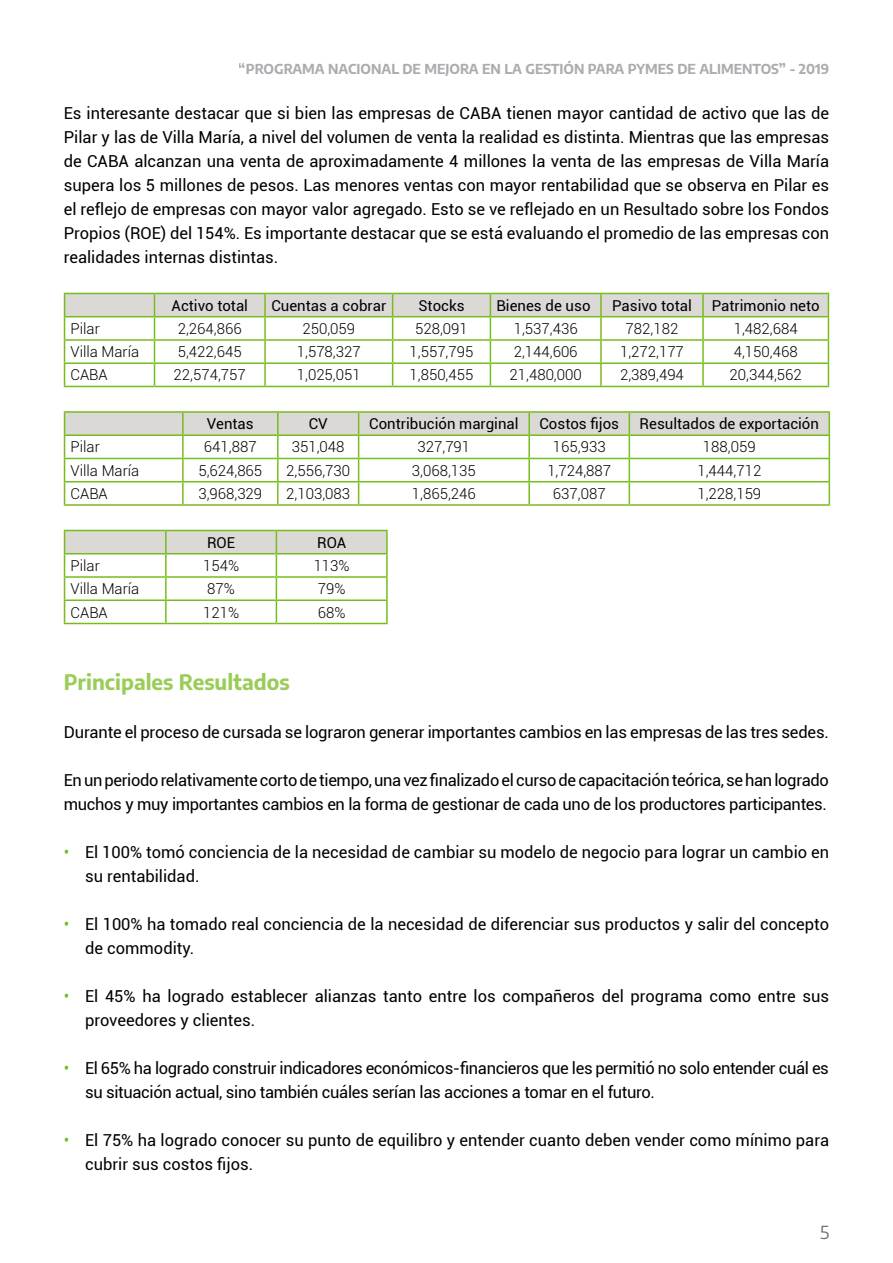
<style>
.page{position:relative;width:893px;height:1263px;background:#fff}
.page>*{position:absolute;margin:0;border:0;box-sizing:border-box;transform-origin:0 0}
.t1{font:700 21px "Encode Sans";color:#99cd57}
.t2{font:18px "Encode Sans";color:#706f6f}
.t3{font:16.5px/24px "Roboto";letter-spacing:-.01em;color:#000}
.t4{font:300 15px "Roboto";color:#000}
.t5{font:15px "Roboto";color:#000}
.t6{font:700 13.5px "Encode Sans";color:#585961}
.s1{color:#77bc1f}
</style>
<div class="page">
<svg style="left:64px;top:293px;width:765px;height:93px"></svg>
<hr style="left:64px;top:386px;width:90px;height:1px;background:#77bc1f">
<hr style="left:154px;top:386px;width:111px;height:1px;background:#77bc1f">
<hr style="left:265px;top:386px;width:128px;height:1px;background:#77bc1f">
<hr style="left:393px;top:386px;width:97px;height:1px;background:#77bc1f">
<hr style="left:490px;top:386px;width:111px;height:1px;background:#77bc1f">
<hr style="left:601px;top:386px;width:102px;height:1px;background:#77bc1f">
<hr style="left:703px;top:386px;width:126px;height:1px;background:#77bc1f">
<hr style="left:64px;top:411px;width:119px;height:2px;background:#77bc1f">
<hr style="left:183px;top:411px;width:95px;height:2px;background:#77bc1f">
<hr style="left:278px;top:411px;width:81px;height:2px;background:#77bc1f">
<hr style="left:359px;top:411px;width:170px;height:2px;background:#77bc1f">
<hr style="left:529px;top:411px;width:100px;height:2px;background:#77bc1f">
<hr style="left:629px;top:411px;width:201px;height:2px;background:#77bc1f">
<svg style="left:64px;top:412px;width:766px;height:92px"></svg>
<hr style="left:64px;top:504px;width:119px;height:2px;background:#77bc1f">
<hr style="left:183px;top:504px;width:95px;height:2px;background:#77bc1f">
<hr style="left:278px;top:504px;width:81px;height:2px;background:#77bc1f">
<hr style="left:359px;top:504px;width:170px;height:2px;background:#77bc1f">
<hr style="left:529px;top:504px;width:100px;height:2px;background:#77bc1f">
<hr style="left:629px;top:504px;width:201px;height:2px;background:#77bc1f">
<hr style="left:276px;top:530px;width:112px;height:1px;background:#77bc1f">
<hr style="left:386px;top:531px;width:2px;height:22px;background:#77bc1f">
<hr style="left:276px;top:553px;width:112px;height:1px;background:#77bc1f">
<hr style="left:386px;top:554px;width:2px;height:22px;background:#77bc1f">
<hr style="left:276px;top:576px;width:112px;height:2px;background:#77bc1f">
<hr style="left:386px;top:578px;width:2px;height:21px;background:#77bc1f">
<hr style="left:276px;top:599px;width:112px;height:2px;background:#77bc1f">
<svg style="left:64px;top:530px;width:323px;height:93px"></svg>
<hr style="left:386px;top:601px;width:2px;height:22px;background:#77bc1f">
<hr style="left:64px;top:623px;width:102px;height:1px;background:#77bc1f">
<hr style="left:166px;top:623px;width:110px;height:1px;background:#77bc1f">
<hr style="left:276px;top:623px;width:112px;height:1px;background:#77bc1f">
<p class="t6" style="left:239px;top:59px;width:592px">“PROGRAMA NACIONAL DE MEJORA EN LA GESTIÓN PARA PYMES DE ALIMENTOS” - 2019</p>
<p class="t3" style="left:64px;top:100px;width:767px;text-align:justify">Es interesante destacar que si bien las empresas de CABA tienen mayor cantidad de activo que las de Pilar y las de Villa María, a nivel del volumen de venta la realidad es distinta. Mientras que las empresas de CABA alcanzan una venta de aproximadamente 4 millones la venta de las empresas de Villa María supera los 5 millones de pesos. Las menores ventas con mayor rentabilidad que se observa en Pilar es el reflejo de empresas con mayor valor agregado. Esto se ve reflejado en un Resultado sobre los Fondos Propios (ROE) del 154%. Es importante destacar que se está evaluando el promedio de las empresas con realidades internas distintas.</p>
<p class="t5" style="left:172px;top:295px;width:78px">Activo total</p>
<p class="t5" style="left:271px;top:295px;width:116px">Cuentas a cobrar</p>
<p class="t5" style="left:418px;top:295px;width:48px">Stocks</p>
<p class="t5" style="left:496px;top:295px;width:96px">Bienes de uso</p>
<p class="t5" style="left:612px;top:295px;width:81px">Pasivo total</p>
<p class="t5" style="left:712px;top:295px;width:109px">Patrimonio neto</p>
<p class="t4" style="left:71px;top:318px;width:31px">Pilar</p>
<p class="t4" style="left:178px;top:318px;width:65px">2,264,866</p>
<p class="t4" style="left:302px;top:318px;width:54px">250,059</p>
<p class="t4" style="left:415px;top:318px;width:54px">528,091</p>
<p class="t4" style="left:514px;top:318px;width:65px">1,537,436</p>
<p class="t4" style="left:626px;top:318px;width:54px">782,182</p>
<p class="t4" style="left:734px;top:318px;width:65px">1,482,684</p>
<p class="t4" style="left:71px;top:341px;width:70px">Villa María</p>
<p class="t4" style="left:178px;top:341px;width:65px">5,422,645</p>
<p class="t4" style="left:297px;top:341px;width:65px">1,578,327</p>
<p class="t4" style="left:410px;top:341px;width:65px">1,557,795</p>
<p class="t4" style="left:514px;top:341px;width:65px">2,144,606</p>
<p class="t4" style="left:620px;top:341px;width:65px">1,272,177</p>
<p class="t4" style="left:734px;top:341px;width:65px">4,150,468</p>
<p class="t4" style="left:71px;top:365px;width:39px">CABA</p>
<p class="t4" style="left:174px;top:365px;width:74px">22,574,757</p>
<p class="t4" style="left:297px;top:365px;width:65px">1,025,051</p>
<p class="t4" style="left:410px;top:365px;width:65px">1,850,455</p>
<p class="t4" style="left:510px;top:365px;width:74px">21,480,000</p>
<p class="t4" style="left:620px;top:365px;width:65px">2,389,494</p>
<p class="t4" style="left:730px;top:365px;width:74px">20,344,562</p>
<p class="t5" style="left:207px;top:413px;width:48px">Ventas</p>
<p class="t5" style="left:309px;top:413px;width:20px">CV</p>
<p class="t5" style="left:369px;top:413px;width:151px">Contribución marginal</p>
<p class="t5" style="left:539px;top:413px;width:81px">Costos fijos</p>
<p class="t5" style="left:640px;top:413px;width:181px">Resultados de exportación</p>
<p class="t4" style="left:71px;top:437px;width:31px">Pilar</p>
<p class="t4" style="left:204px;top:437px;width:54px">641,887</p>
<p class="t4" style="left:292px;top:437px;width:54px">351,048</p>
<p class="t4" style="left:418px;top:437px;width:54px">327,791</p>
<p class="t4" style="left:553px;top:437px;width:54px">165,933</p>
<p class="t4" style="left:703px;top:437px;width:54px">188,059</p>
<p class="t4" style="left:71px;top:460px;width:70px">Villa María</p>
<p class="t4" style="left:198px;top:460px;width:65px">5,624,865</p>
<p class="t4" style="left:286px;top:460px;width:65px">2,556,730</p>
<p class="t4" style="left:412px;top:460px;width:65px">3,068,135</p>
<p class="t4" style="left:547px;top:460px;width:65px">1,724,887</p>
<p class="t4" style="left:697px;top:460px;width:65px">1,444,712</p>
<p class="t4" style="left:71px;top:483px;width:39px">CABA</p>
<p class="t4" style="left:198px;top:483px;width:65px">3,968,329</p>
<p class="t4" style="left:286px;top:483px;width:65px">2,103,083</p>
<p class="t4" style="left:412px;top:483px;width:65px">1,865,246</p>
<p class="t4" style="left:553px;top:483px;width:54px">637,087</p>
<p class="t4" style="left:697px;top:483px;width:65px">1,228,159</p>
<p class="t5" style="left:207px;top:532px;width:30px">ROE</p>
<p class="t5" style="left:317px;top:532px;width:31px">ROA</p>
<p class="t4" style="left:71px;top:555px;width:31px">Pilar</p>
<p class="t4" style="left:203px;top:555px;width:38px">154%</p>
<p class="t4" style="left:314px;top:555px;width:38px">113%</p>
<p class="t4" style="left:71px;top:578px;width:70px">Villa María</p>
<p class="t4" style="left:207px;top:578px;width:29px">87%</p>
<p class="t4" style="left:318px;top:578px;width:29px">79%</p>
<p class="t4" style="left:71px;top:602px;width:39px">CABA</p>
<p class="t4" style="left:203px;top:602px;width:38px">121%</p>
<p class="t4" style="left:318px;top:602px;width:29px">68%</p>
<p class="t1" style="left:64px;top:667px;width:227px">Principales Resultados</p>
<p class="t3" style="left:64px;top:720px;width:767px">Durante el proceso de cursada se lograron generar importantes cambios en las empresas de las tres sedes.</p>
<p class="t3" style="left:64px;top:768px;width:767px">En un periodo relativamente corto de tiempo, una vez finalizado el curso de capacitación teórica, se han logrado muchos y muy importantes cambios en la forma de gestionar de cada uno de los productores participantes.</p>
<p class="t3" style="left:85px;top:840px;width:746px;text-indent:-21px"><span class="s1">•</span> El 100% tomó conciencia de la necesidad de cambiar su modelo de negocio para lograr un cambio en su rentabilidad.</p>
<p class="t3" style="left:85px;top:912px;width:746px;text-indent:-21px"><span class="s1">•</span> El 100% ha tomado real conciencia de la necesidad de diferenciar sus productos y salir del concepto de commodity.</p>
<p class="t3" style="left:85px;top:984px;width:746px;text-indent:-21px"><span class="s1">•</span> El 45% ha logrado establecer alianzas tanto entre los compañeros del programa como entre sus proveedores y clientes.</p>
<p class="t3" style="left:85px;top:1056px;width:745px;text-indent:-21px"><span class="s1">•</span> El 65% ha logrado construir indicadores económicos-financieros que les permitió no solo entender cuál es su situación actual, sino también cuáles serían las acciones a tomar en el futuro.</p>
<p class="t3" style="left:85px;top:1128px;width:746px;text-indent:-21px"><span class="s1">•</span> El 75% ha logrado conocer su punto de equilibro y entender cuanto deben vender como mínimo para cubrir sus costos fijos.</p>
<p class="t2" style="left:820px;top:1220px;width:11px">5</p>
</div>
